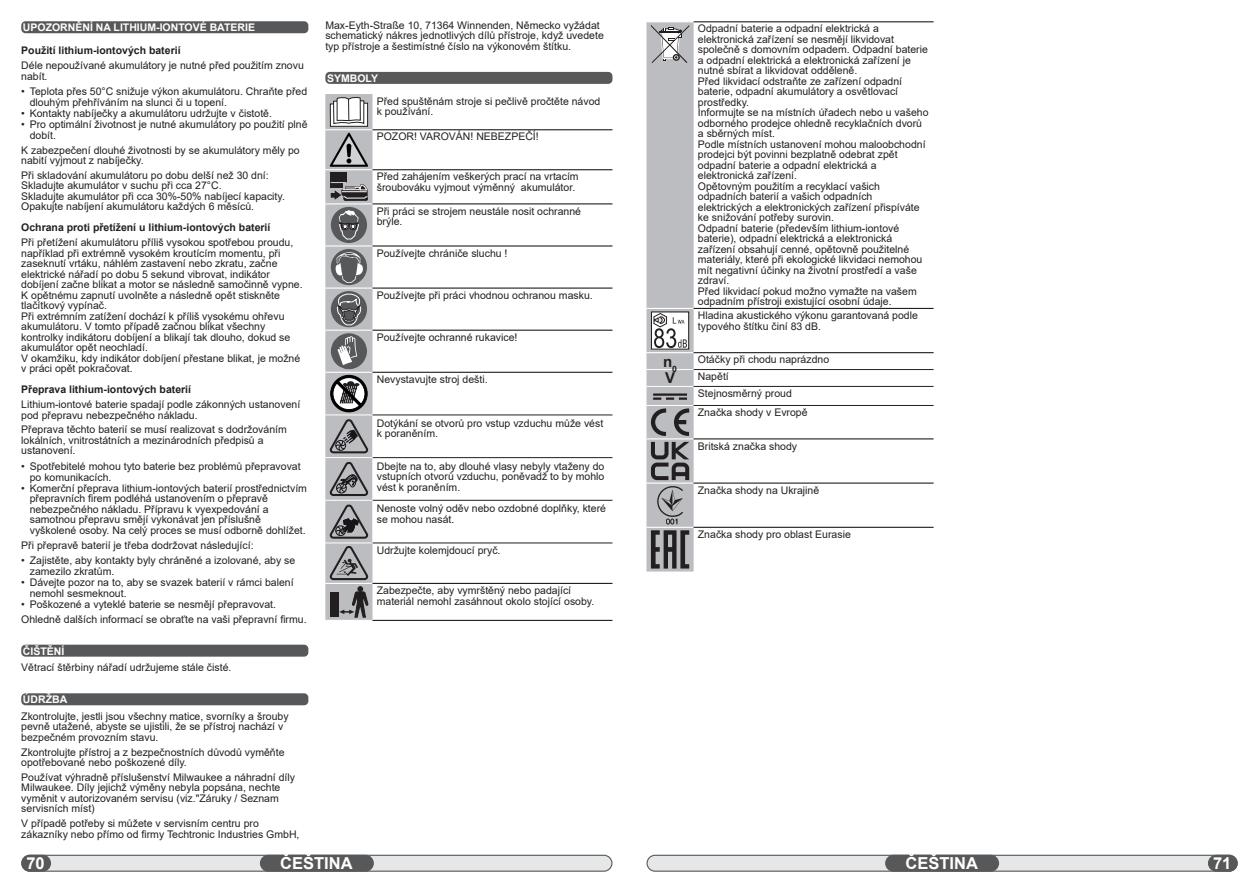
<style>
.page{position:relative;width:1259px;height:893px;background:#fff}
.page>*{position:absolute;margin:0;border:0;box-sizing:border-box;transform-origin:0 0}
.t1{font:700 16.5px "Arial";color:#fff}
.t2{font:700 15px "Arial";color:#231f20}
.t3{font:10.5px/10.5px "Arial";color:#231f20}
.t4{font:700 10.5px "Arial";color:#231f20}
.t5{font:700 10.5px "Arial";color:#fff}
</style>
<div class="page">
<div style="left:22px;top:855px;width:590px;height:16px;background:#e6e7e9;border-radius:8px"></div>
<div style="left:21px;top:855px;width:591px;height:17px;border:1px solid #57585a;border-radius:8px"></div>
<div style="left:647px;top:855px;width:590px;height:16px;background:#e6e7e9;border-radius:8px"></div>
<div style="left:646px;top:855px;width:591px;height:17px;border:1px solid #57585a;border-radius:8px"></div>
<div style="left:21px;top:855px;width:30px;height:17px;background:#57585a;border-radius:9px"></div>
<div style="left:1208px;top:855px;width:29px;height:17px;background:#57585a;border-radius:9px"></div>
<div style="left:260px;top:855px;width:114px;height:17px;background:#57585a;border-radius:9px"></div>
<div style="left:885px;top:855px;width:114px;height:17px;background:#57585a;border-radius:9px"></div>
<div style="left:21px;top:21px;width:287px;height:12px;background:#57585a;border-radius:4px"></div>
<div style="left:21px;top:645px;width:287px;height:12px;background:#57585a;border-radius:4px"></div>
<div style="left:21px;top:693px;width:287px;height:12px;background:#57585a;border-radius:4px"></div>
<div style="left:325px;top:72px;width:287px;height:12px;background:#57585a;border-radius:4px"></div>
<hr style="left:372px;top:620px;width:240px;height:1px;background:#231f20">
<svg style="left:325px;top:94px;width:287px;height:526px"></svg>
<div style="left:330px;top:592px;width:8px;height:25px;background:#231f20"></div>
<hr style="left:693px;top:21px;width:240px;height:1px;background:#231f20">
<hr style="left:693px;top:308px;width:240px;height:1px;background:#231f20">
<hr style="left:693px;top:352px;width:240px;height:1px;background:#231f20">
<hr style="left:693px;top:438px;width:240px;height:1px;background:#231f20">
<hr style="left:693px;top:482px;width:240px;height:2px;background:#231f20">
<hr style="left:693px;top:527px;width:240px;height:1px;background:#231f20">
<hr style="left:693px;top:369px;width:240px;height:1px;background:#231f20">
<hr style="left:693px;top:386px;width:240px;height:1px;background:#231f20">
<hr style="left:693px;top:405px;width:240px;height:1px;background:#231f20">
<svg style="left:646px;top:22px;width:47px;height:549px"></svg>
<p class="t5" style="left:23px;top:22px;width:233px">UPOZORNĚNÍ NA LITHIUM-IONTOVÉ BATERIE</p>
<p class="t4" style="left:21px;top:45px;width:161px">Použití lithium-iontových baterií</p>
<p class="t3" style="left:21px;top:60px;width:284px">Déle nepoužívané akumulátory je nutné před použitím znovu nabít.</p>
<p class="t3" style="left:30px;top:86px;width:279px;text-indent:-9px">• Teplota přes 50°C snižuje výkon akumulátoru. Chraňte před dlouhým přehříváním na slunci či u topení.</p>
<p class="t3" style="left:21px;top:108px;width:252px">• Kontakty nabíječky a akumulátoru udržujte v čistotě.</p>
<p class="t3" style="left:30px;top:119px;width:279px;text-indent:-9px">• Pro optimální životnost je nutné akumulátory po použití plně dobít.</p>
<p class="t3" style="left:21px;top:145px;width:280px">K zabezpečení dlouhé životnosti by se akumulátory měly po nabití vyjmout z nabíječky.</p>
<p class="t3" style="left:21px;top:170px;width:265px">Při skladování akumulátoru po dobu delší než 30 dní:<br>Skladujte akumulátor v suchu při cca 27°C.<br>Skladujte akumulátor při cca 30%-50% nabíjecí kapacity.<br>Opakujte nabíjení akumulátoru každých 6 měsíců.</p>
<p class="t4" style="left:21px;top:222px;width:251px">Ochrana proti přetížení u lithium-iontových baterií</p>
<p class="t3" style="left:21px;top:237px;width:283px">Při přetížení akumulátoru příliš vysokou spotřebou proudu, například při extrémně vysokém kroutícím momentu, při zaseknutí vrtáku, náhlém zastavení nebo zkratu, začne elektrické nářadí po dobu 5 sekund vibrovat, indikátor dobíjení začne blikat a motor se následně samočinně vypne.<br>K opětnému zapnutí uvolněte a následně opět stiskněte tlačítkový vypínač.<br>Při extrémním zatížení dochází k příliš vysokému ohřevu akumulátoru. V tomto případě začnou blikat všechny kontrolky indikátoru dobíjení a blikají tak dlouho, dokud se akumulátor opět neochladí.<br>V okamžiku, kdy indikátor dobíjení přestane blikat, je možné v práci opět pokračovat.</p>
<p class="t4" style="left:21px;top:384px;width:171px">Přeprava lithium-iontových baterií</p>
<p class="t3" style="left:21px;top:399px;width:280px">Lithium-iontové baterie spadají podle zákonných ustanovení pod přepravu nebezpečného nákladu.</p>
<p class="t3" style="left:21px;top:424px;width:267px">Přeprava těchto baterií se musí realizovat s dodržováním lokálních, vnitrostátních a mezinárodních předpisů a ustanovení.</p>
<p class="t3" style="left:30px;top:461px;width:272px;text-indent:-9px">• Spotřebitelé mohou tyto baterie bez problémů přepravovat po komunikacích.</p>
<p class="t3" style="left:30px;top:483px;width:279px;text-indent:-9px">• Komerční přeprava lithium-iontových baterií prostřednictvím přepravních firem podléhá ustanovením o přepravě nebezpečného nákladu. Přípravu k vyexpedování a samotnou přepravu smějí vykonávat jen příslušně vyškolené osoby. Na celý proces se musí odborně dohlížet.</p>
<p class="t3" style="left:21px;top:540px;width:234px">Při přepravě baterií je třeba dodržovat následující:</p>
<p class="t3" style="left:30px;top:555px;width:267px;text-indent:-9px">• Zajistěte, aby kontakty byly chráněné a izolované, aby se zamezilo zkratům.</p>
<p class="t3" style="left:30px;top:577px;width:265px;text-indent:-9px">• Dávejte pozor na to, aby se svazek baterií v rámci balení nemohl sesmeknout.</p>
<p class="t3" style="left:21px;top:597px;width:287px;line-height:14.7px">• Poškozené a vyteklé baterie se nesmějí přepravovat.<br>Ohledně dalších informací se obraťte na vaši přepravní firmu.</p>
<p class="t5" style="left:23px;top:645px;width:43px">ČIŠTĚNÍ</p>
<p class="t3" style="left:21px;top:662px;width:212px">Větrací štěrbiny nářadí udržujeme stále čisté.</p>
<p class="t5" style="left:23px;top:694px;width:46px">ÚDRŽBA</p>
<p class="t3" style="left:21px;top:711px;width:269px">Zkontrolujte, jestli jsou všechny matice, svorníky a šrouby pevně utažené, abyste se ujistili, že se přístroj nachází v bezpečném provozním stavu.</p>
<p class="t3" style="left:21px;top:747px;width:265px">Zkontrolujte přístroj a z bezpečnostních důvodů vyměňte opotřebované nebo poškozené díly.</p>
<p class="t3" style="left:21px;top:772px;width:275px">Používat výhradně příslušenství Milwaukee a náhradní díly Milwaukee. Díly jejichž výměny nebyla popsána, nechte vyměnit v autorizovaném servisu (viz."Záruky / Seznam servisních míst)</p>
<p class="t3" style="left:21px;top:818px;width:280px">V případě potřeby si můžete v servisním centru pro zákazníky nebo přímo od firmy Techtronic Industries GmbH,</p>
<p class="t3" style="left:325px;top:20px;width:280px">Max-Eyth-Straße 10, 71364 Winnenden, Německo vyžádat schematický nákres jednotlivých dílů přístroje, když uvedete typ přístroje a šestimístné číslo na výkonovém štítku.</p>
<p class="t5" style="left:327px;top:72px;width:52px">SYMBOLY</p>
<p class="t3" style="left:377px;top:96px;width:225px">Před spuštěnám stroje si pečlivě pročtěte návod k používání.</p>
<p class="t3" style="left:377px;top:131px;width:164px">POZOR! VAROVÁN! NEBEZPEČÍ!</p>
<p class="t3" style="left:377px;top:171px;width:203px">Před zahájením veškerých prací na vrtacím šroubováku vyjmout výměnný akumulátor.</p>
<p class="t3" style="left:377px;top:206px;width:206px">Při práci se strojem neustále nosit ochranné brýle.</p>
<p class="t3" style="left:377px;top:248px;width:132px">Používejte chrániče sluchu !</p>
<p class="t3" style="left:377px;top:290px;width:217px">Používejte při práci vhodnou ochranou masku.</p>
<p class="t3" style="left:377px;top:332px;width:142px">Používejte ochranné rukavice!</p>
<p class="t3" style="left:377px;top:374px;width:112px">Nevystavujte stroj dešti.</p>
<p class="t3" style="left:377px;top:418px;width:228px">Dotýkání se otvorů pro vstup vzduchu může vést k poraněním.</p>
<p class="t3" style="left:377px;top:461px;width:229px;text-align:justify">Dbejte na to, aby dlouhé vlasy nebyly vtaženy do vstupních otvorů vzduchu, poněvadž to by mohlo vést k poraněním.</p>
<p class="t3" style="left:377px;top:503px;width:231px">Nenoste volný oděv nebo ozdobné doplňky, které se mohou nasát.</p>
<p class="t3" style="left:377px;top:545px;width:125px">Udržujte kolemjdoucí pryč.</p>
<p class="t3" style="left:377px;top:585px;width:219px">Zabezpečte, aby vymrštěný nebo padající materiál nemohl zasáhnout okolo stojící osoby.</p>
<p class="t3" style="left:698px;top:24px;width:232px">Odpadní baterie a odpadní elektrická a elektronická zařízení se nesmějí likvidovat společně s domovním odpadem. Odpadní baterie a odpadní elektrická a elektronická zařízení je nutné sbírat a likvidovat odděleně.<br>Před likvidací odstraňte ze zařízení odpadní baterie, odpadní akumulátory a osvětlovací prostředky.<br>Informujte se na místních úřadech nebo u vašeho odborného prodejce ohledně recyklačních dvorů a sběrných míst.<br>Podle místních ustanovení mohou maloobchodní prodejci být povinni bezplatně odebrat zpět odpadní baterie a odpadní elektrická a elektronická zařízení.<br>Opětovným použitím a recyklací vašich odpadních baterií a vašich odpadních elektrických a elektronických zařízení přispíváte ke snižování potřeby surovin.<br>Odpadní baterie (především lithium-iontové baterie), odpadní elektrická a elektronická zařízení obsahují cenné, opětovně použitelné materiály, které při ekologické likvidaci nemohou mít negativní účinky na životní prostředí a vaše zdraví.<br>Před likvidací pokud možno vymažte na vašem odpadním přístroji existující osobní údaje.</p>
<p class="t3" style="left:698px;top:310px;width:222px">Hladina akustického výkonu garantovaná podle typového štítku činí 83 dB.</p>
<h2 class="t2" style="left:663px;top:353px;width:15px">n<sub>0</sub></h2>
<p class="t3" style="left:698px;top:354px;width:133px">Otáčky při chodu naprázdno</p>
<h2 class="t2" style="left:665px;top:370px;width:12px">V</h2>
<p class="t3" style="left:698px;top:368px;width:95px;line-height:16.8px">Napětí<br>Stejnosměrný proud</p>
<p class="t3" style="left:698px;top:407px;width:111px">Značka shody v Evropě</p>
<p class="t3" style="left:698px;top:441px;width:101px">Britská značka shody</p>
<p class="t3" style="left:698px;top:485px;width:123px">Značka shody na Ukrajině</p>
<p class="t3" style="left:698px;top:529px;width:154px">Značka shody pro oblast Eurasie</p>
<h1 class="t1" style="left:26px;top:854px;width:20px">70</h1>
<h1 class="t1" style="left:280px;top:854px;width:74px">ČEŠTINA</h1>
<h1 class="t1" style="left:905px;top:854px;width:74px">ČEŠTINA</h1>
<h1 class="t1" style="left:1213px;top:854px;width:20px">71</h1>
</div>
